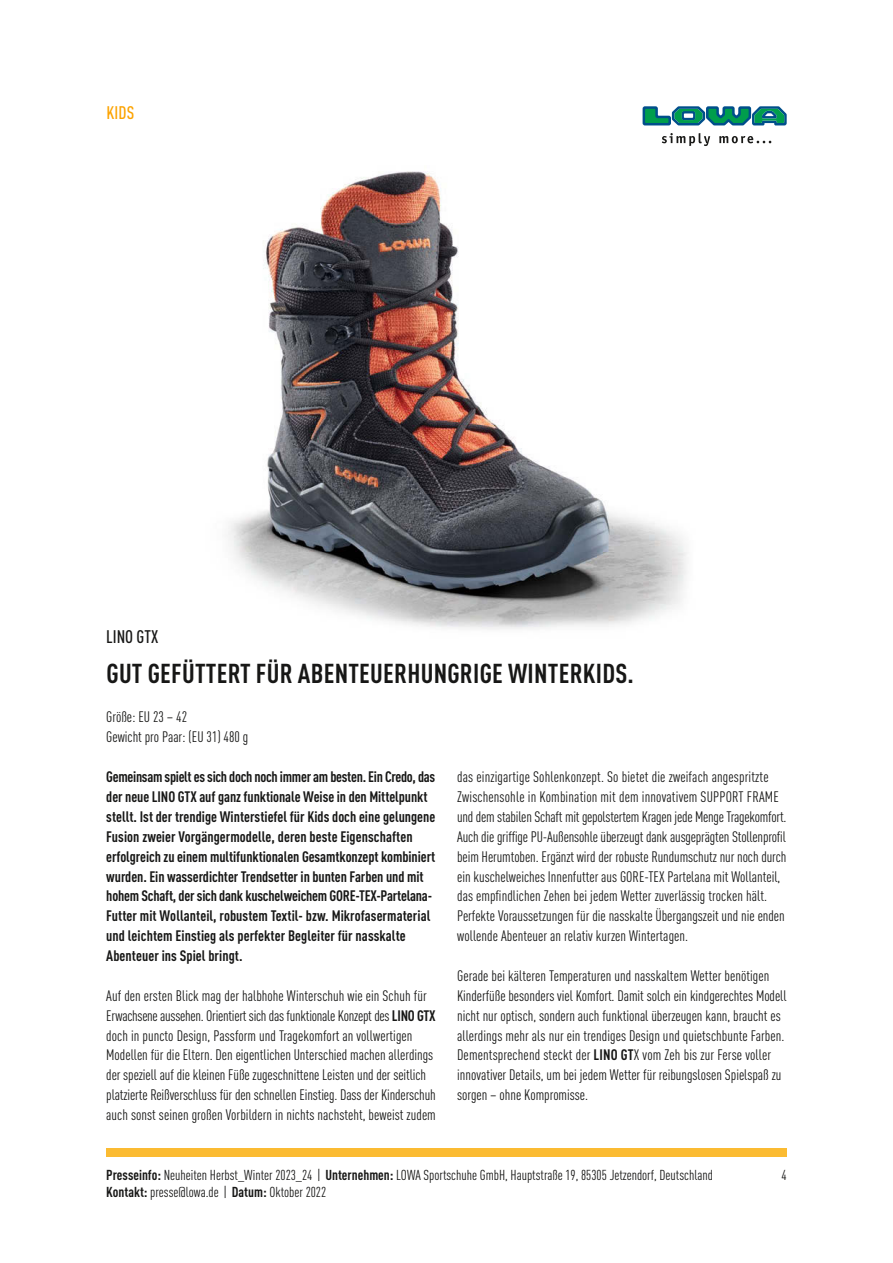
<style>
.page{position:relative;width:893px;height:1263px;background:#fff}
.page>*{position:absolute;margin:0;border:0;box-sizing:border-box;transform-origin:0 0}
.t1{font:700 condensed 27px "DIN Pro";letter-spacing:.01em;color:#171716}
.t2{font:500 condensed 18px "DIN Pro";color:#171716}
.t3{font:500 condensed 18px "DIN Pro";color:#fca300}
.t4{font:condensed 15px/20px "DIN Pro";color:#171716}
.t5{font:700 condensed 15px/19.8px "DIN Pro";letter-spacing:-.005em;color:#171716}
.t6{font:condensed 14.25px/17.1px "DIN Pro";color:#171716}
.s1{font-weight:700}
</style>
<div class="page">
<div style="left:106px;top:1148px;width:681px;height:9px;background:#fbbb32"></div>
<img style="left:228px;top:107px;width:472px;height:523px">
<svg style="left:643px;top:106px;width:144px;height:19px"></svg>
<svg style="left:662px;top:133px;width:48px;height:13px"></svg>
<svg style="left:719px;top:136px;width:52px;height:7px"></svg>
<p class="t3" style="left:106px;top:102px;width:29px">KIDS</p>
<p class="t2" style="left:106px;top:626px;width:53px">LINO GTX</p>
<h1 class="t1" style="left:106px;top:657px;width:529px">GUT GEFÜTTERT FÜR ABENTEUERHUNGRIGE WINTERKIDS.</h1>
<p class="t4" style="left:106px;top:707px;width:143px">Größe: EU 23 – 42<br>Gewicht pro Paar: (EU 31) 480 g</p>
<p class="t5" style="left:106px;top:767px;width:331px">Gemeinsam spielt es sich doch noch immer am besten. Ein Credo, das der neue LINO GTX auf ganz funktionale Weise in den Mittelpunkt stellt. Ist der trendige Winterstiefel für Kids doch eine gelungene Fusion zweier Vorgängermodelle, deren beste Eigenschaften erfolgreich zu einem multifunktionalen Gesamtkonzept kombiniert wurden. Ein wasserdichter Trendsetter in bunten Farben und mit hohem Schaft, der sich dank kuschelweichem GORE-TEX-Partelana-Futter mit Wollanteil, robustem Textil- bzw. Mikrofasermaterial und leichtem Einstieg als perfekter Begleiter für nasskalte Abenteuer ins Spiel bringt.</p>
<p class="t4" style="left:106px;top:985px;width:331px">Auf den ersten Blick mag der halbhohe Winterschuh wie ein Schuh für Erwachsene aussehen. Orientiert sich das funktionale Konzept des <span class="s1">LINO GTX </span>doch in puncto Design, Passform und Tragekomfort an vollwertigen Modellen für die Eltern. Den eigentlichen Unterschied machen allerdings der speziell auf die kleinen Füße zugeschnittene Leisten und der seitlich platzierte Reißverschluss für den schnellen Einstieg. Dass der Kinderschuh auch sonst seinen großen Vorbildern in nichts nachsteht, beweist zudem</p>
<p class="t4" style="left:457px;top:767px;width:331px">das einzigartige Sohlenkonzept. So bietet die zweifach angespritzte Zwischensohle in Kombination mit dem innovativem SUPPORT FRAME und dem stabilen Schaft mit gepolstertem Kragen jede Menge Tragekomfort.<br>Auch die griffige PU-Außensohle überzeugt dank ausgeprägten Stollenprofil beim Herumtoben. Ergänzt wird der robuste Rundumschutz nur noch durch ein kuschelweiches Innenfutter aus GORE-TEX Partelana mit Wollanteil, das empfindlichen Zehen bei jedem Wetter zuverlässig trocken hält.<br>Perfekte Voraussetzungen für die nasskalte Übergangszeit und nie enden wollende Abenteuer an relativ kurzen Wintertagen.</p>
<p class="t4" style="left:457px;top:965px;width:331px">Gerade bei kälteren Temperaturen und nasskaltem Wetter benötigen Kinderfüße besonders viel Komfort. Damit solch ein kindgerechtes Modell nicht nur optisch, sondern auch funktional überzeugen kann, braucht es allerdings mehr als nur ein trendiges Design und quietschbunte Farben.<br>Dementsprechend steckt der <span class="s1">LINO GT</span>X vom Zeh bis zur Ferse voller innovativer Details, um bei jedem Wetter für reibungslosen Spielspaß zu sorgen – ohne Kompromisse.</p>
<p class="t6" style="left:106px;top:1166px;width:608px"><span class="s1">Presseinfo:</span> Neuheiten Herbst_Winter 2023_24 | <span class="s1">Unternehmen:</span> LOWA Sportschuhe GmbH, Hauptstraße 19, 85305 Jetzendorf, Deutschland<br><span class="s1">Kontakt:</span> presse@lowa.de | <span class="s1">Datum:</span> Oktober 2022</p>
<p class="t6" style="left:781px;top:1166px;width:7px">4</p>
</div>
